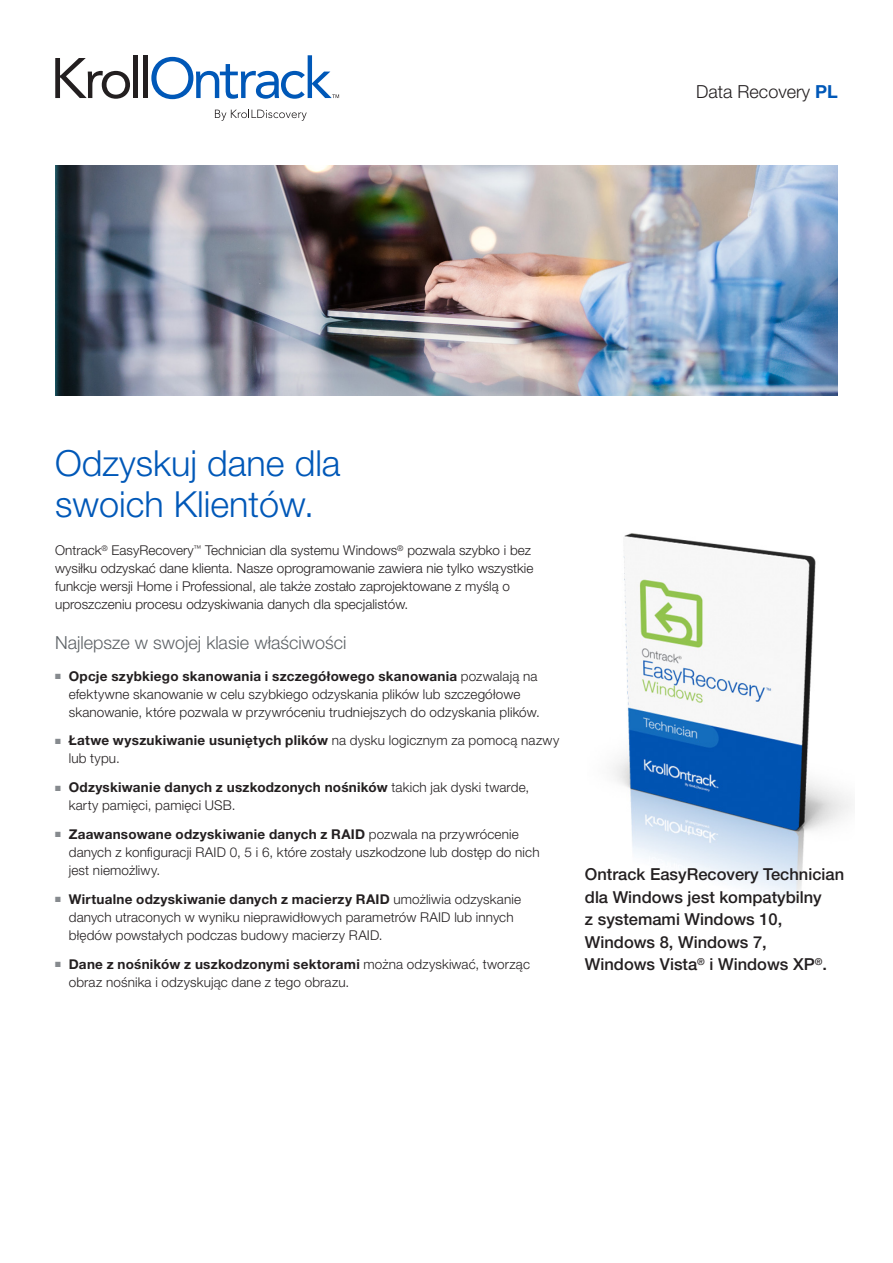
<style>
.page{position:relative;width:893px;height:1263px;background:#fff}
.page>*{position:absolute;margin:0;border:0;box-sizing:border-box;transform-origin:0 0}
.Headline{font:300 36px/40.5px "Helvetica Neue LT Pro";color:#0058b8}
.Subhead_1{font:300 18px "Helvetica Neue LT Pro";color:#5e6367}
.t1{font:300 18px "Helvetica Neue LT Pro";color:#231f20}
.CallOut_Subhead{font:500 16.5px/22.5px "Helvetica Neue LT Pro";color:#231f20}
.Body{font:300 13.5px/18px "Helvetica Neue LT Pro";letter-spacing:.005em;color:#231f20}
.s1{font-weight:700;color:#0058b8}
.s2{color:#868a8e}
.s3{font-weight:700}
</style>
<div class="page">
<svg style="left:55px;top:58px;width:75px;height:41px"></svg>
<hr style="left:134px;top:55px;width:4px;height:43px;background:#231f20">
<hr style="left:143px;top:55px;width:4px;height:43px;background:#231f20">
<svg style="left:151px;top:55px;width:188px;height:44px"></svg>
<svg style="left:215px;top:110px;width:92px;height:11px"></svg>
<img style="left:55px;top:166px;width:783px;height:229px">
<img style="left:613px;top:533px;width:240px;height:365px">
<h2 class="t1" style="left:696px;top:81px;width:143px">Data Recovery <span class="s1">PL</span></h2>
<p class="Headline" style="left:55px;top:443px;width:287px">Odzyskuj dane dla swoich Klientów.</p>
<p class="Body" style="left:55px;top:541px;width:480px">Ontrack<sup>®</sup> EasyRecovery<sup>™</sup> Technician dla systemu Windows<sup>®</sup> pozwala szybko i bez wysiłku odzyskać dane klienta. Nasze oprogramowanie zawiera nie tylko wszystkie funkcje wersji Home i Professional, ale także zostało zaprojektowane z myślą o uproszczeniu procesu odzyskiwania danych dla specjalistów.</p>
<p class="Subhead_1" style="left:55px;top:632px;width:293px">Najlepsze w swojej klasie właściwości</p>
<p class="Body" style="left:69px;top:666px;width:473px;text-indent:-14px"><span class="s2">■</span> <span class="s3">Opcje szybkiego skanowania i szczegółowego skanowania</span> pozwalają na efektywne skanowanie w celu szybkiego odzyskania plików lub szczegółowe skanowanie, które pozwala w przywróceniu trudniejszych do odzyskania plików.</p>
<p class="Body" style="left:69px;top:731px;width:492px;text-indent:-14px"><span class="s2">■</span> <span class="s3">Łatwe wyszukiwanie usuniętych plików</span> na dysku logicznym za pomocą nazwy lub typu.</p>
<p class="Body" style="left:69px;top:778px;width:462px;text-indent:-14px"><span class="s2">■</span> <span class="s3">Odzyskiwanie danych z uszkodzonych nośników</span> takich jak dyski twarde, karty pamięci, pamięci USB.</p>
<p class="Body" style="left:69px;top:825px;width:472px;text-indent:-14px"><span class="s2">■</span> <span class="s3">Zaawansowane odzyskiwanie danych z RAID</span> pozwala na przywrócenie danych z konfiguracji RAID 0, 5 i 6, które zostały uszkodzone lub dostęp do nich jest niemożliwy.</p>
<p class="Body" style="left:69px;top:890px;width:454px;text-indent:-14px"><span class="s2">■</span> <span class="s3">Wirtualne odzyskiwanie danych z macierzy RAID</span> umożliwia odzyskanie danych utraconych w wyniku nieprawidłowych parametrów RAID lub innych błędów powstałych podczas budowy macierzy RAID.</p>
<p class="Body" style="left:69px;top:954px;width:463px;text-indent:-14px"><span class="s2">■</span> <span class="s3">Dane z nośników z uszkodzonymi sektorami</span> można odzyskiwać, tworząc obraz nośnika i odzyskując dane z tego obrazu.</p>
<p class="CallOut_Subhead" style="left:585px;top:863px;width:261px">Ontrack EasyRecovery Technician dla Windows jest kompatybilny<br>z systemami Windows 10,<br>Windows 8, Windows 7,<br>Windows Vista<sup>®</sup> i Windows XP<sup>®</sup>.</p>
</div>
